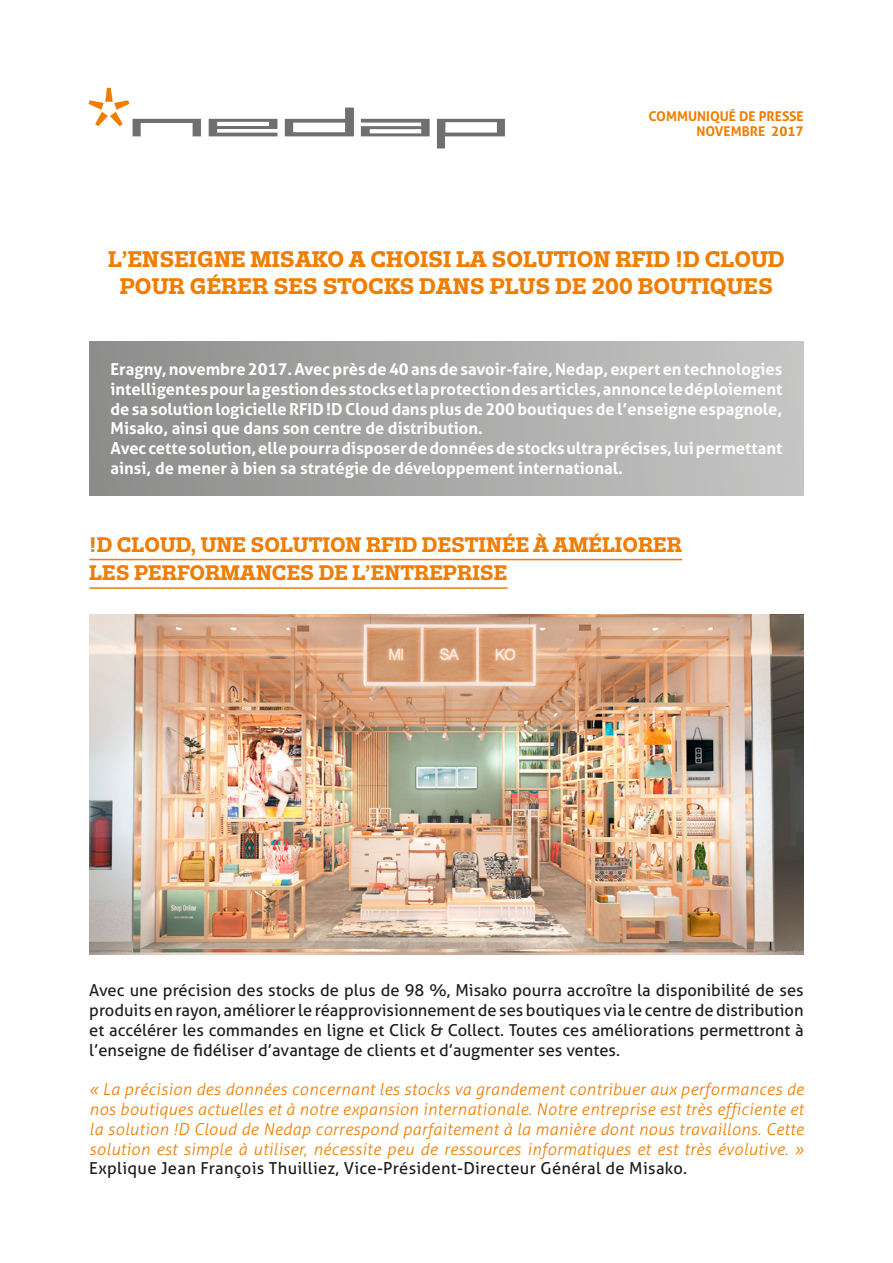
<style>
.page{position:relative;width:893px;height:1263px;background:#fff}
.page>*{position:absolute;margin:0;border:0;box-sizing:border-box;transform-origin:0 0}
.t1{font:700 22.5px/27px "Trivia Slab";color:#f07d00;text-align:center}
.t2{font:700 21px/28.5px "Trivia Slab";color:#f07d00}
.t3{font:700 16.5px/19.8px "Aller";color:#fff}
.t4{font:16.5px/19.8px "Aller";letter-spacing:.01em;color:#1d1d1b;text-align:justify}
.t5{font:italic 300 16.5px/19.8px "Aller";letter-spacing:.02em;color:#f07d00;text-align:justify}
.t6{font:700 13.5px "Aller";color:#f07d00}
</style>
<div class="page">
<div style="left:89px;top:342px;width:715px;height:153px;background:linear-gradient(to right,#8c8c8b,#c6c6c6)"></div>
<svg style="left:285px;top:108px;width:69px;height:28px"></svg>
<svg style="left:209px;top:119px;width:68px;height:17px"></svg>
<svg style="left:437px;top:119px;width:68px;height:29px"></svg>
<svg style="left:361px;top:119px;width:69px;height:17px"></svg>
<svg style="left:89px;top:88px;width:112px;height:48px"></svg>
<hr style="left:89px;top:559px;width:593px;height:1px;background:#f07d00">
<hr style="left:89px;top:587px;width:418px;height:2px;background:#f07d00">
<img style="left:89px;top:614px;width:714px;height:341px">
<p class="t6" style="left:648px;top:108px;width:157px">COMMUNIQUÉ DE PRESSE</p>
<p class="t6" style="left:696px;top:123px;width:109px">NOVEMBRE 2017</p>
<h1 class="t1" style="left:108px;top:246px;width:678px">L’ENSEIGNE MISAKO A CHOISI LA SOLUTION RFID !D CLOUD<br>POUR GÉRER SES STOCKS DANS PLUS DE 200 BOUTIQUES</h1>
<p class="t3" style="left:111px;top:359px;width:673px">Eragny, novembre 2017. Avec près de 40 ans de savoir-faire, Nedap, expert en technologies intelligentes pour la gestion des stocks et la protection des articles, annonce le déploiement de sa solution logicielle RFID !D Cloud dans plus de 200 boutiques de l’enseigne espagnole, Misako, ainsi que dans son centre de distribution.<br>Avec cette solution, elle pourra disposer de données de stocks ultra précises, lui permettant ainsi, de mener à bien sa stratégie de développement international.</p>
<p class="t2" style="left:89px;top:531px;width:594px">!D CLOUD, UNE SOLUTION RFID DESTINÉE À AMÉLIORER<br>LES PERFORMANCES DE L’ENTREPRISE</p>
<p class="t4" style="left:89px;top:980px;width:716px">Avec une précision des stocks de plus de 98 %, Misako pourra accroître la disponibilité de ses produits en rayon, améliorer le réapprovisionnement de ses boutiques via le centre de distribution et accélérer les commandes en ligne et Click &amp; Collect. Toutes ces améliorations permettront à l’enseigne de fidéliser d’avantage de clients et d’augmenter ses ventes.</p>
<p class="t5" style="left:89px;top:1079px;width:716px">« La précision des données concernant les stocks va grandement contribuer aux performances de nos boutiques actuelles et à notre expansion internationale. Notre entreprise est très efficiente et la solution !D Cloud de Nedap correspond parfaitement à la manière dont nous travaillons. Cette solution est simple à utiliser, nécessite peu de ressources informatiques et est très évolutive. »</p>
<p class="t4" style="left:89px;top:1158px;width:599px">Explique Jean François Thuilliez, Vice-Président-Directeur Général de Misako.</p>
</div>
